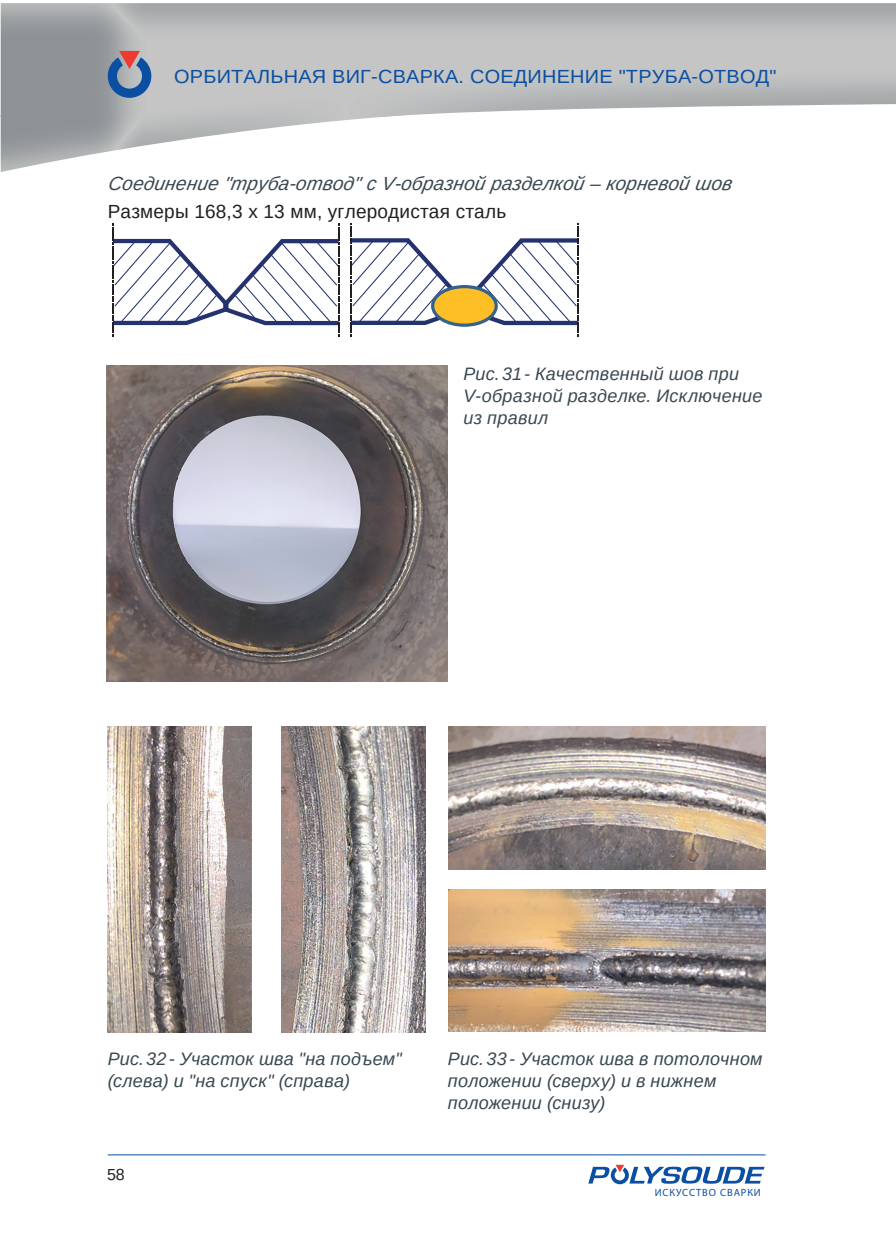
<style>
.page{position:relative;width:896px;height:1248px;background:#fff}
.page>*{position:absolute;margin:0;border:0;box-sizing:border-box;transform-origin:0 0}
.t1{font:italic 19px "Arimo";letter-spacing:.01em;color:#394851}
.t2{font:19px "Arimo";letter-spacing:.01em;color:#0a4fa2;scale:1.05 1}
.t3{font:19px "Arimo";letter-spacing:.01em;color:#231f20}
.t4{font:italic 18px/21.6px "Arimo";letter-spacing:.015em;color:#394851}
.t5{font:16px "Arimo";color:#231f20}
.t6{font:10.4px "Myriad Pro";letter-spacing:.08em;color:#0a4fa2}
</style>
<div class="page">
<img style="left:107px;top:365px;width:341px;height:317px">
<svg style="left:112px;top:223px;width:467px;height:113px"></svg>
<div style="left:433px;top:286px;width:63px;height:39px;background:#fdbe26;border-radius:50%"></div>
<div style="left:431px;top:285px;width:67px;height:42px;border:3px solid #35628c;border-radius:50%"></div>
<img style="left:282px;top:726px;width:143px;height:306px">
<img style="left:108px;top:726px;width:143px;height:306px">
<img style="left:448px;top:726px;width:317px;height:143px">
<img style="left:448px;top:889px;width:317px;height:142px">
<img style="left:1px;top:116px;width:393px;height:56px">
<hr style="left:108px;top:1154px;width:657px;height:1px;background:#0a4fa2">
<svg style="left:588px;top:1164px;width:176px;height:20px"></svg>
<svg style="left:108px;top:51px;width:43px;height:47px"></svg>
<p class="t2" style="left:174px;top:66px;width:575px">ОРБИТАЛЬНАЯ ВИГ-СВАРКА. СОЕДИНЕНИЕ "ТРУБА-ОТВОД"</p>
<p class="t1" style="left:108px;top:172px;width:629px">Соединение "труба-отвод" с V-образной разделкой – корневой шов</p>
<p class="t3" style="left:108px;top:201px;width:400px">Размеры 168,3 x 13 мм, углеродистая сталь</p>
<p class="t4" style="left:463px;top:363px;width:300px">Рис. 31 - Качественный шов при<br>V-образной разделке. Исключение из правил</p>
<p class="t4" style="left:108px;top:1048px;width:296px">Рис. 32 - Участок шва "на подъем" (слева) и "на спуск" (справа)</p>
<p class="t4" style="left:448px;top:1048px;width:316px">Рис. 33 - Участок шва в потолочном положении (сверху) и в нижнем положении (снизу)</p>
<p class="t5" style="left:107px;top:1165px;width:19px">58</p>
<p class="t6" style="left:655px;top:1185px;width:107px">ИСКУССТВО СВАРКИ</p>
</div>
